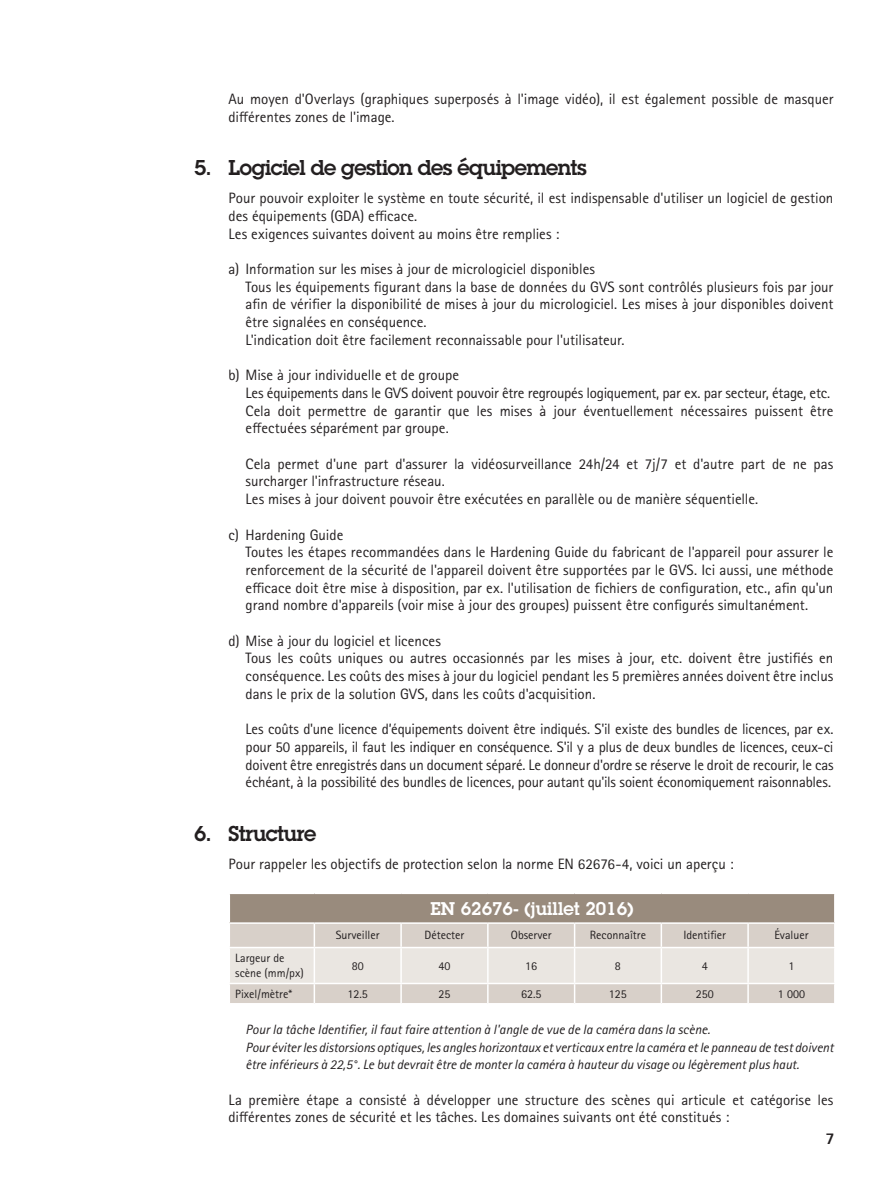
<style>
.page{position:relative;width:893px;height:1191px;background:#fff}
.page>*{position:absolute;margin:0;border:0;box-sizing:border-box;transform-origin:0 0}
.t1{font:600 21px "Lubalin Graph ECG";letter-spacing:-.025em;color:#231f20}
.t2{font:600 18px "Lubalin Graph ECG";color:#fff}
.t3{font:800 16.5px "Rotis Sans Serif Pro";color:#231f20}
.text_bodycopy{font:15px/17.7px "Rotis Sans Serif Pro";color:#231f20}
.text_bodycopy-2{font:15px "Rotis Sans Serif Pro";letter-spacing:-.02em;color:#231f20}
.text_bodycopy-3{font:italic 13.5px/17.7px "Rotis Sans Serif Pro";letter-spacing:-.005em;color:#231f20}
.t4{font:12px/15.6px "Rotis Sans Serif Pro";color:#231f20}
</style>
<div class="page">
<svg style="left:229px;top:894px;width:606px;height:109px;background:#cfc7bf"></svg>
<p class="text_bodycopy" style="left:229px;top:90px;width:606px">Au moyen d'Overlays (graphiques superposés à l'image vidéo), il est également possible de masquer différentes zones de l'image.</p>
<p class="t1" style="left:194px;top:153px;width:394px">5. Logiciel de gestion des équipements</p>
<p class="text_bodycopy" style="left:229px;top:189px;width:606px">Pour pouvoir exploiter le système en toute sécurité, il est indispensable d'utiliser un logiciel de gestion des équipements (GDA) efficace.</p>
<p class="text_bodycopy" style="left:229px;top:225px;width:332px">Les exigences suivantes doivent au moins être remplies :</p>
<p class="text_bodycopy" style="left:229px;top:260px;width:368px">a) Information sur les mises à jour de micrologiciel disponibles</p>
<p class="text_bodycopy" style="left:246px;top:278px;width:589px;text-align:justify">Tous les équipements figurant dans la base de données du GVS sont contrôlés plusieurs fois par jour afin de vérifier la disponibilité de mises à jour du micrologiciel. Les mises à jour disponibles doivent être signalées en conséquence.</p>
<p class="text_bodycopy" style="left:246px;top:331px;width:380px">L'indication doit être facilement reconnaissable pour l'utilisateur.</p>
<p class="text_bodycopy" style="left:229px;top:366px;width:232px">b) Mise à jour individuelle et de groupe</p>
<p class="text_bodycopy-2" style="left:246px;top:384px;width:586px">Les équipements dans le GVS doivent pouvoir être regroupés logiquement, par ex. par secteur, étage, etc.</p>
<p class="text_bodycopy" style="left:246px;top:402px;width:589px">Cela doit permettre de garantir que les mises à jour éventuellement nécessaires puissent être effectuées séparément par groupe.</p>
<p class="text_bodycopy" style="left:246px;top:455px;width:589px">Cela permet d'une part d'assurer la vidéosurveillance 24h/24 et 7j/7 et d'autre part de ne pas surcharger l'infrastructure réseau.</p>
<p class="text_bodycopy" style="left:246px;top:490px;width:514px">Les mises à jour doivent pouvoir être exécutées en parallèle ou de manière séquentielle.</p>
<p class="text_bodycopy" style="left:229px;top:526px;width:116px">c) Hardening Guide</p>
<p class="text_bodycopy" style="left:246px;top:543px;width:589px;text-align:justify">Toutes les étapes recommandées dans le Hardening Guide du fabricant de l'appareil pour assurer le renforcement de la sécurité de l'appareil doivent être supportées par le GVS. Ici aussi, une méthode efficace doit être mise à disposition, par ex. l'utilisation de fichiers de configuration, etc., afin qu'un grand nombre d'appareils (voir mise à jour des groupes) puissent être configurés simultanément.</p>
<p class="text_bodycopy" style="left:229px;top:632px;width:214px">d) Mise à jour du logiciel et licences</p>
<p class="text_bodycopy" style="left:246px;top:649px;width:589px;text-align:justify">Tous les coûts uniques ou autres occasionnés par les mises à jour, etc. doivent être justifiés en conséquence. Les coûts des mises à jour du logiciel pendant les 5 premières années doivent être inclus dans le prix de la solution GVS, dans les coûts d'acquisition.</p>
<p class="text_bodycopy" style="left:246px;top:720px;width:589px;text-align:justify">Les coûts d'une licence d’équipements doivent être indiqués. S'il existe des bundles de licences, par ex. pour 50 appareils, il faut les indiquer en conséquence. S'il y a plus de deux bundles de licences, ceux-ci doivent être enregistrés dans un document séparé. Le donneur d'ordre se réserve le droit de recourir, le cas échéant, à la possibilité des bundles de licences, pour autant qu'ils soient économiquement raisonnables.</p>
<p class="t1" style="left:194px;top:819px;width:123px">6. Structure</p>
<p class="text_bodycopy" style="left:229px;top:855px;width:506px">Pour rappeler les objectifs de protection selon la norme EN 62676-4, voici un aperçu :</p>
<p class="t2" style="left:431px;top:896px;width:205px">EN 62676- (juillet 2016)</p>
<p class="t4" style="left:336px;top:927px;width:45px">Surveiller</p>
<p class="t4" style="left:425px;top:927px;width:41px">Détecter</p>
<p class="t4" style="left:511px;top:927px;width:42px">Observer</p>
<p class="t4" style="left:590px;top:927px;width:58px">Reconnaître</p>
<p class="t4" style="left:683px;top:927px;width:44px">Identifier</p>
<p class="t4" style="left:774px;top:927px;width:36px">Évaluer</p>
<p class="t4" style="left:235px;top:950px;width:70px">Largeur de scène (mm/px)</p>
<p class="t4" style="left:352px;top:958px;width:13px">80</p>
<p class="t4" style="left:438px;top:958px;width:13px">40</p>
<p class="t4" style="left:525px;top:958px;width:13px">16</p>
<p class="t4" style="left:615px;top:958px;width:7px">8</p>
<p class="t4" style="left:702px;top:958px;width:7px">4</p>
<p class="t4" style="left:788px;top:958px;width:7px">1</p>
<p class="t4" style="left:235px;top:986px;width:58px">Pixel/mètre*</p>
<p class="t4" style="left:347px;top:986px;width:22px">12.5</p>
<p class="t4" style="left:438px;top:986px;width:13px">25</p>
<p class="t4" style="left:521px;top:986px;width:22px">62.5</p>
<p class="t4" style="left:609px;top:986px;width:19px">125</p>
<p class="t4" style="left:696px;top:986px;width:19px">250</p>
<p class="t4" style="left:778px;top:986px;width:29px">1 000</p>
<p class="text_bodycopy-3" style="left:246px;top:1020px;width:466px">Pour la tâche Identifier, il faut faire attention à l'angle de vue de la caméra dans la scène.</p>
<p class="text_bodycopy-3" style="left:246px;top:1038px;width:589px">Pour éviter les distorsions optiques, les angles horizontaux et verticaux entre la caméra et le panneau de test doivent être inférieurs à 22,5°. Le but devrait être de monter la caméra à hauteur du visage ou légèrement plus haut.</p>
<p class="text_bodycopy" style="left:229px;top:1091px;width:606px">La première étape a consisté à développer une structure des scènes qui articule et catégorise les différentes zones de sécurité et les tâches. Les domaines suivants ont été constitués :</p>
<p class="t3" style="left:825px;top:1128px;width:11px">7</p>
</div>
